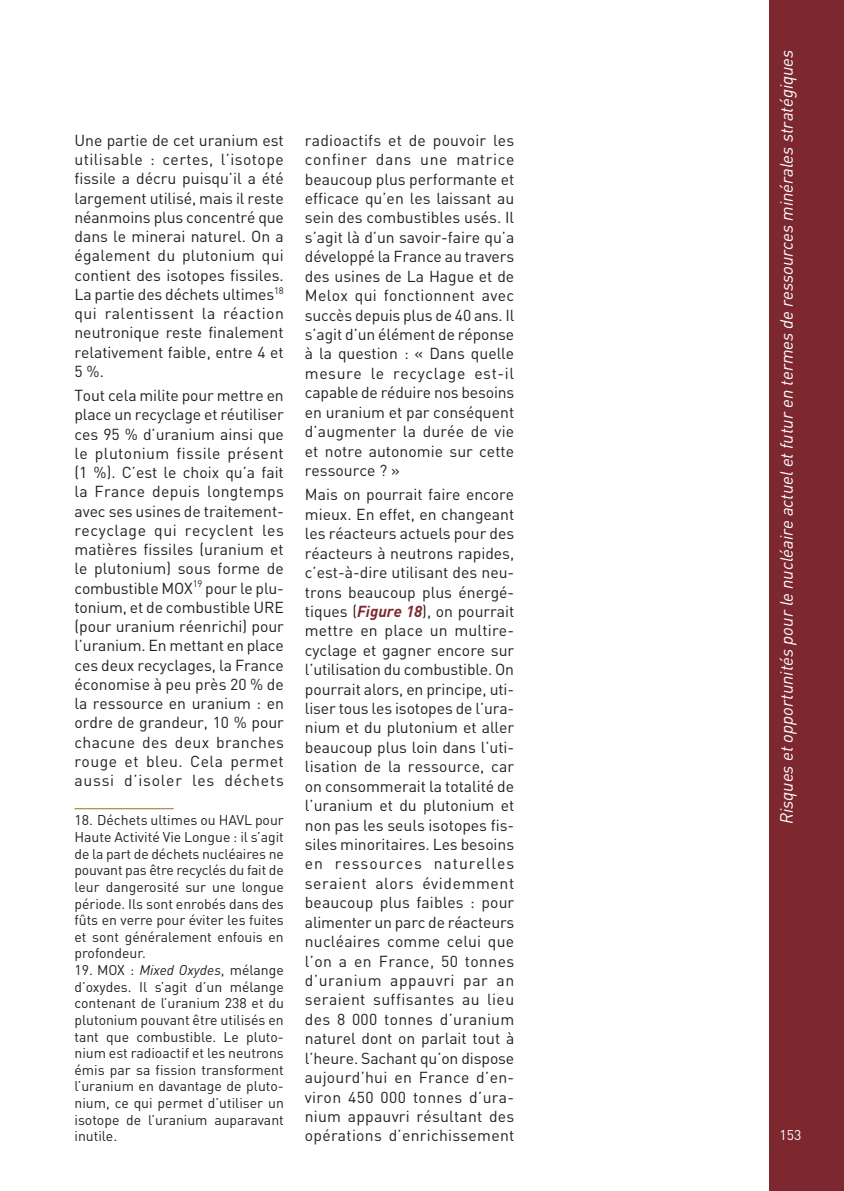
<style>
.page{position:relative;width:844px;height:1191px;background:#fff}
.page>*{position:absolute;margin:0;border:0;box-sizing:border-box;transform-origin:0 0}
.t1{font:italic 17.5px "DINOT";color:#fff}
.Texte_courant{font:15.75px/19.4px "DINOT";letter-spacing:.015em;color:#231f20;text-align:justify}
.Notes{font:14px/16.6px "DINOT";color:#231f20;text-align:justify}
.t2{font:14px "DINOT";color:#fff}
.s1{font-style:italic}
.s2{font-weight:700;font-style:italic;color:#7d272f}
</style>
<div class="page">
<div style="left:769px;top:0;width:74px;height:1191px;background:#7d272f"></div>
<hr style="left:74px;top:808px;width:100px;height:1px;background:#9f7020">
<p class="Texte_courant" style="left:74px;top:130px;width:211px">Une partie de cet uranium est utilisable : certes, l’isotope fissile a décru puisqu’il a été largement utilisé, mais il reste néanmoins plus concentré que dans le minerai naturel. On a également du plutonium qui contient des isotopes fissiles.<br>La partie des déchets ultimes<sup>18 </sup>qui ralentissent la réaction neutronique reste finalement relativement faible, entre 4 et 5 %.</p>
<p class="Texte_courant" style="left:74px;top:385px;width:211px">Tout cela milite pour mettre en place un recyclage et réutiliser ces 95 % d’uranium ainsi que le plutonium fissile présent (1 %). C’est le choix qu’a fait la France depuis longtemps avec ses usines de traitement&shy;recyclage qui recyclent les matières fissiles (uranium et le plutonium) sous forme de combustible MOX<sup>19</sup> pour le plu&shy;tonium, et de combustible URE (pour uranium réenrichi) pour l’uranium. En mettant en place ces deux recyclages, la France économise à peu près 20 % de la ressource en uranium : en ordre de grandeur, 10 % pour chacune des deux branches rouge et bleu. Cela permet aussi d’isoler les déchets</p>
<p class="Notes" style="left:74px;top:811px;width:211px">18. Déchets ultimes ou HAVL pour Haute Activité Vie Longue : il s’agit de la part de déchets nucléaires ne pouvant pas être recyclés du fait de leur dangerosité sur une longue période. Ils sont enrobés dans des fûts en verre pour éviter les fuites et sont généralement enfouis en profondeur.</p>
<p class="Notes" style="left:74px;top:961px;width:211px">19. MOX : <span class="s1">Mixed Oxydes</span>, mélange d’oxydes. Il s’agit d’un mélange contenant de l’uranium 238 et du plutonium pouvant être utilisés en tant que combustible. Le pluto&shy;nium est radioactif et les neutrons émis par sa fission transforment l’uranium en davantage de pluto&shy;nium, ce qui permet d’utiliser un isotope de l’uranium auparavant inutile.</p>
<p class="Texte_courant" style="left:305px;top:130px;width:211px">radioactifs et de pouvoir les confiner dans une matrice beaucoup plus performante et efficace qu’en les laissant au sein des combustibles usés. Il s’agit là d’un savoir-faire qu’a développé la France au travers des usines de La Hague et de Melox qui fonctionnent avec succès depuis plus de 40 ans. Il s’agit d’un élément de réponse à la question : « Dans quelle mesure le recyclage est-il capable de réduire nos besoins en uranium et par conséquent d’augmenter la durée de vie et notre autonomie sur cette ressource ? »</p>
<p class="Texte_courant" style="left:305px;top:485px;width:211px">Mais on pourrait faire encore mieux. En effet, en changeant les réacteurs actuels pour des réacteurs à neutrons rapides, c’est-à-dire utilisant des neu&shy;trons beaucoup plus énergé&shy;tiques (<span class="s2">Figure 18</span>), on pourrait mettre en place un multire&shy;cyclage et gagner encore sur l’utilisation du combustible. On pourrait alors, en principe, uti&shy;liser tous les isotopes de l’ura&shy;nium et du plutonium et aller beaucoup plus loin dans l’uti&shy;lisation de la ressource, car on consommerait la totalité de l’uranium et du plutonium et non pas les seuls isotopes fis&shy;siles minoritaires. Les besoins en ressources naturelles seraient alors évidemment beaucoup plus faibles : pour alimenter un parc de réacteurs nucléaires comme celui que l’on a en France, 50 tonnes d’uranium appauvri par an seraient suffisantes au lieu des 8 000 tonnes d’uranium naturel dont on parlait tout à l’heure. Sachant qu’on dispose aujourd’hui en France d’en&shy;viron 450 000 tonnes d’ura&shy;nium appauvri résultant des opérations d’enrichissement</p>
<p class="t1" style="left:775px;top:824px;width:776px;rotate:-90deg">Risques et opportunités pour le nucléaire actuel et futur en termes de ressources minérales stratégiques</p>
<p class="t2" style="left:779px;top:1125px;width:23px">153</p>
</div>
